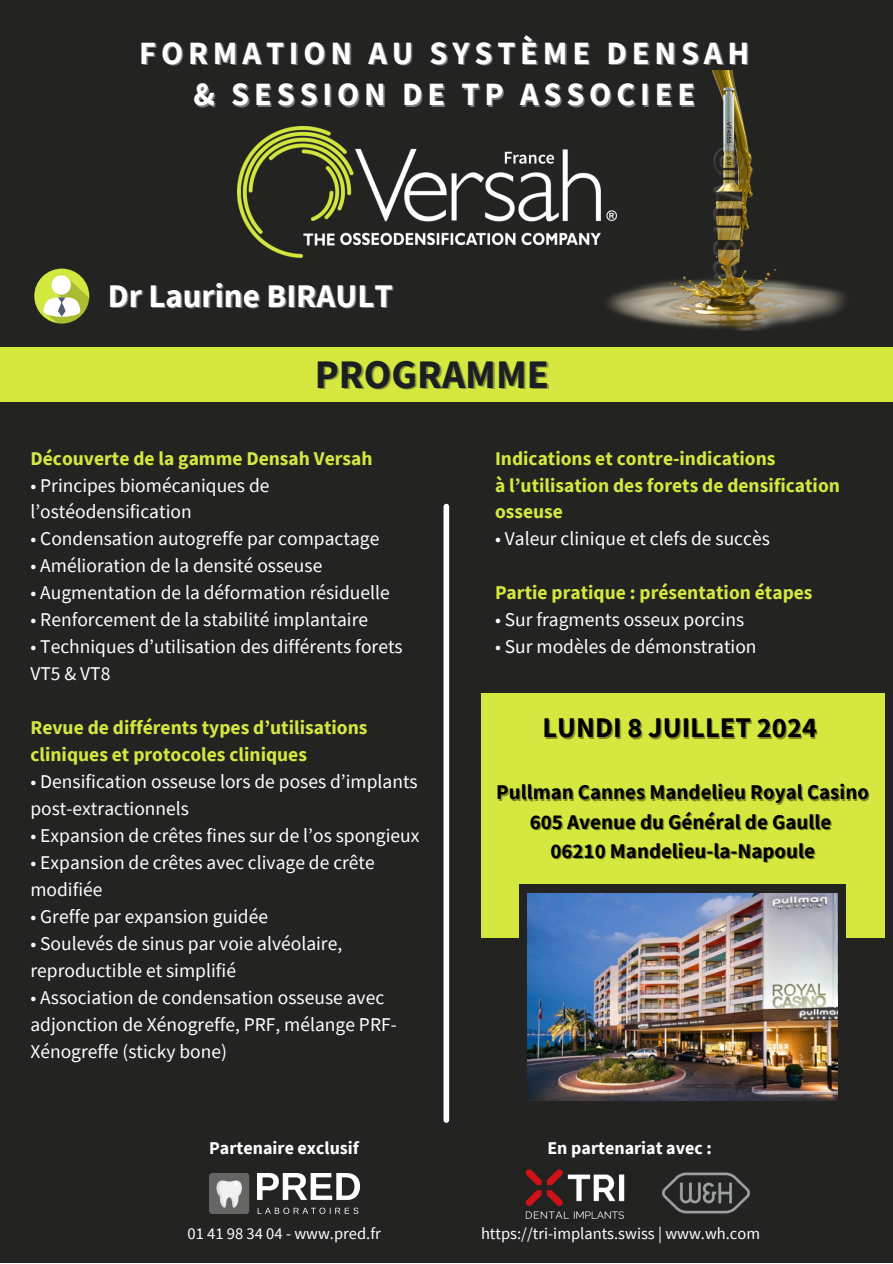
<style>
.page{position:relative;width:893px;height:1264px;background:#fff}
.page>*{position:absolute;margin:0;border:0;box-sizing:border-box;transform-origin:0 0}
.t1{font:700 40.5px "Source Sans Pro";color:#1b1e23}
.t2{font:700 33px "Source Sans Pro";color:#fff}
.t3{font:700 32.4px "Source Sans Pro";letter-spacing:.15em;color:#fff}
.t4{font:700 28.5px "Source Sans Pro";color:#000}
.t5{font:700 21px "Source Sans Pro";color:#000}
.t6{font:19.5px/27px "Source Sans Pro";color:#fff}
.t7{font:700 19.5px "Source Sans Pro";color:#d4e840}
.t8{font:700 19.5px "Source Sans Pro";color:#d3e83f}
.t9{font:700 18px "Source Sans Pro";color:#fff}
.t10{font:16.5px "Source Sans Pro";color:#fff}
</style>
<div class="page">
<div style="left:0;top:0;width:892px;height:1262px;background:#232322"></div>
<img style="left:238px;top:126px;width:361px;height:132px">
<div style="left:34px;top:268px;width:55px;height:55px;background:#d3e83f;border-radius:50%"></div>
<svg style="left:42px;top:275px;width:47px;height:48px"></svg>
<div style="left:443px;top:506px;width:6px;height:614px;background:#fff"></div>
<img style="left:209px;top:1173px;width:151px;height:40px">
<img style="left:662px;top:1172px;width:88px;height:42px">
<div style="left:481px;top:694px;width:403px;height:244px;background:#d4e840"></div>
<div style="left:519px;top:884px;width:326px;height:203px;background:#232322"></div>
<div style="left:0;top:347px;width:892px;height:54px;background:#d4e840"></div>
<img style="left:525px;top:1169px;width:100px;height:50px">
<img style="left:599px;top:71px;width:247px;height:259px">
<img style="left:527px;top:893px;width:310px;height:207px">
<img style="left:694px;top:132px;width:69px;height:183px">
<p class="t3" style="left:139px;top:32px;width:611px">FORMATION AU SYSTÈME DENSAH</p>
<p class="t3" style="left:193px;top:74px;width:503px">&amp; SESSION DE TP ASSOCIEE</p>
<p class="t2" style="left:108px;top:274px;width:286px">Dr Laurine BIRAULT</p>
<p class="t1" style="left:315px;top:348px;width:236px">PROGRAMME</p>
<p class="t7" style="left:30px;top:445px;width:344px">Découverte de la gamme Densah Versah</p>
<p class="t6" style="left:30px;top:471px;width:240px">• Principes biomécaniques de l’ostéodensification</p>
<p class="t6" style="left:30px;top:525px;width:350px">• Condensation autogreffe par compactage</p>
<p class="t6" style="left:30px;top:552px;width:293px">• Amélioration de la densité osseuse</p>
<p class="t6" style="left:30px;top:579px;width:361px">• Augmentation de la déformation résiduelle</p>
<p class="t6" style="left:30px;top:606px;width:339px">• Renforcement de la stabilité implantaire</p>
<p class="t6" style="left:30px;top:633px;width:374px">• Techniques d’utilisation des différents forets<br>VT5 &amp; VT8</p>
<p class="t7" style="left:30px;top:715px;width:338px">Revue de différents types d’utilisations</p>
<p class="t7" style="left:30px;top:742px;width:278px">cliniques et protocoles cliniques</p>
<p class="t6" style="left:30px;top:768px;width:389px">• Densification osseuse lors de poses d’implants</p>
<p class="t6" style="left:30px;top:795px;width:160px">post-extractionnels</p>
<p class="t6" style="left:30px;top:822px;width:390px">• Expansion de crêtes fines sur de l’os spongieux</p>
<p class="t6" style="left:30px;top:849px;width:346px">• Expansion de crêtes avec clivage de crête modifiée</p>
<p class="t6" style="left:30px;top:902px;width:239px">• Greffe par expansion guidée</p>
<p class="t6" style="left:30px;top:929px;width:313px">• Soulevés de sinus par voie alvéolaire, reproductible et simplifié</p>
<p class="t6" style="left:30px;top:983px;width:368px">• Association de condensation osseuse avec adjonction de Xénogreffe, PRF, mélange PRF-<br>Xénogreffe (sticky bone)</p>
<p class="t8" style="left:495px;top:445px;width:282px">Indications et contre-indications</p>
<p class="t8" style="left:495px;top:472px;width:346px">à l’utilisation des forets de densification</p>
<p class="t8" style="left:495px;top:499px;width:69px">osseuse</p>
<p class="t6" style="left:495px;top:525px;width:276px">• Valeur clinique et clefs de succès</p>
<p class="t7" style="left:495px;top:580px;width:319px">Partie pratique : présentation étapes</p>
<p class="t6" style="left:495px;top:606px;width:250px">• Sur fragments osseux porcins</p>
<p class="t6" style="left:495px;top:633px;width:263px">• Sur modèles de démonstration</p>
<p class="t4" style="left:542px;top:709px;width:276px">LUNDI 8 JUILLET 2024</p>
<p class="t5" style="left:496px;top:778px;width:374px">Pullman Cannes Mandelieu Royal Casino</p>
<p class="t5" style="left:529px;top:808px;width:303px">605 Avenue du Général de Gaulle</p>
<p class="t5" style="left:550px;top:837px;width:266px">06210 Mandelieu-la-Napoule</p>
<p class="t9" style="left:209px;top:1135px;width:151px">Partenaire exclusif</p>
<p class="t9" style="left:547px;top:1135px;width:166px">En partenariat avec :</p>
<p class="t10" style="left:187px;top:1222px;width:195px">01 41 98 34 04 - www.pred.fr</p>
<p class="t10" style="left:481px;top:1222px;width:280px">https://tri-implants.swiss | www.wh.com</p>
</div>
